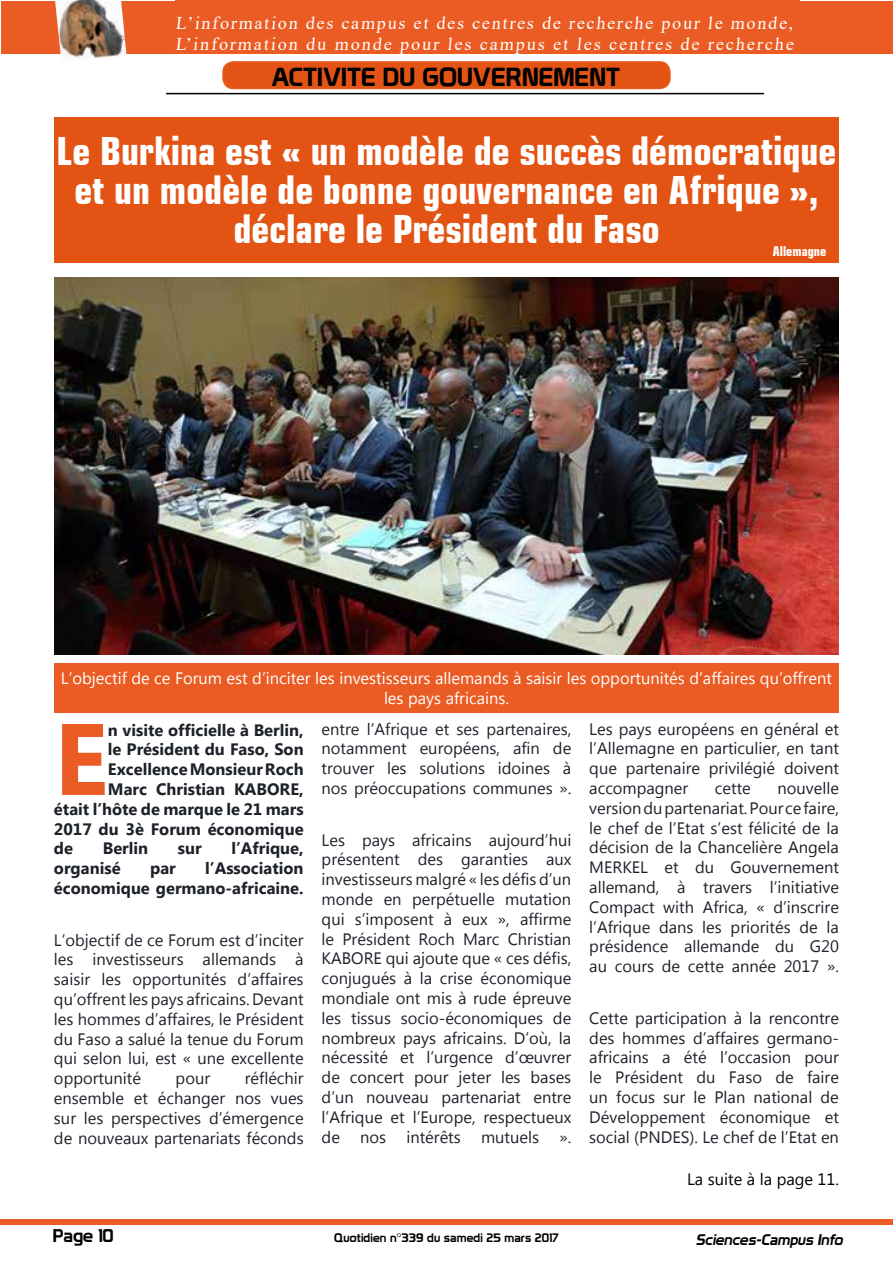
<style>
.page{position:relative;width:893px;height:1263px;background:#fff}
.page>*{position:absolute;margin:0;border:0;box-sizing:border-box;transform-origin:0 0}
.t1{font:700 101.4px "Myanmar Text";color:#ea5c24}
.t2{font:700 condensed 39px/39px "Square 721 BT";color:#fff;text-align:center}
.t3{font:25.5px "Prototype";color:#000}
.t4{font:18px/21.6px "Times New Roman";letter-spacing:.105em;color:#fff}
.t5{font:18px "Prototype";color:#000}
.t6{font:16.5px/19.8px "Myanmar Text";color:#1d2129;text-align:justify}
.t7{font:700 16.5px/19.8px "Myanmar Text";color:#1d2129;text-align:right}
.t8{font:16.5px/19.8px "Myanmar Text";color:#fff;text-align:center}
.t9{font:16.5px "Myanmar Text";color:#000}
.t10{font:italic 15px "Prototype";color:#000}
.t11{font:700 condensed 13.5px "Square 721 BT";color:#fff}
.t12{font:12px "Prototype";letter-spacing:.01em;color:#000}
</style>
<div class="page">
<div style="left:1px;top:1219px;width:892px;height:6px;background:#ea5c24"></div>
<hr style="left:166px;top:93px;width:598px;height:1px;background:#000">
<div style="left:1px;top:1px;width:892px;height:53px;background:#ea5c24"></div>
<img style="left:55px;top:0;width:72px;height:61px">
<div style="left:175px;top:0;width:625px;height:53px;background:#ea5c24"></div>
<div style="left:54px;top:117px;width:785px;height:145px;background:#e35414"></div>
<div style="left:223px;top:62px;width:447px;height:26px;background:#e35414;border-radius:10px"></div>
<div style="left:222px;top:61px;width:449px;height:28px;border:2px solid #ea5c24;border-radius:10px"></div>
<img style="left:54px;top:277px;width:785px;height:378px">
<div style="left:54px;top:663px;width:785px;height:50px;background:#ea5c24"></div>
<p class="t4" style="left:175px;top:11px;width:622px">L’information des campus et des centres de recherche pour le monde,<br>L’information du monde pour les campus et les centres de recherche</p>
<h3 class="t3" style="left:272px;top:61px;width:350px">ACTIVITE DU GOUVERNEMENT</h3>
<h2 class="t2" style="left:57px;top:132px;width:781px">Le Burkina est « un modèle de succès démocratique et un modèle de bonne gouvernance en Afrique », déclare le Président du Faso</h2>
<p class="t11" style="left:773px;top:243px;width:55px">Allemagne</p>
<p class="t8" style="left:61px;top:668px;width:773px">L’objectif de ce Forum est d’inciter les investisseurs allemands à saisir les opportunités d’affaires qu’offrent les pays africains.</p>
<h1 class="t1" style="left:54px;top:701px;width:55px">E</h1>
<p class="t7" style="left:108px;top:720px;width:197px">n visite officielle à Berlin,</p>
<p class="t7" style="left:108px;top:740px;width:197px">le Président du Faso, Son</p>
<p class="t7" style="left:108px;top:759px;width:197px">Excellence Monsieur Roch</p>
<p class="t7" style="left:108px;top:779px;width:197px">Marc Christian KABORE,</p>
<p class="t7" style="left:54px;top:799px;width:251px">était l’hôte de marque le 21 mars</p>
<p class="t7" style="left:54px;top:819px;width:251px">2017 du 3è Forum économique</p>
<p class="t7" style="left:54px;top:839px;width:21px">de</p>
<p class="t7" style="left:103px;top:839px;width:47px">Berlin</p>
<p class="t7" style="left:178px;top:839px;width:25px">sur</p>
<p class="t7" style="left:231px;top:839px;width:74px">l’Afrique,</p>
<p class="t7" style="left:54px;top:858px;width:68px">organisé</p>
<p class="t7" style="left:150px;top:858px;width:27px">par</p>
<p class="t7" style="left:54px;top:858px;width:251px">l’Association<br>économique germano-africaine.</p>
<p class="t6" style="left:54px;top:930px;width:251px">L’objectif de ce Forum est d’inciter les investisseurs allemands à saisir les opportunités d’affaires qu’offrent les pays africains. Devant les hommes d’affaires, le Président du Faso a salué la tenue du Forum qui selon lui, est « une excellente opportunité</p>
<p class="t6" style="left:54px;top:1068px;width:251px;text-indent:191px">réfléchir ensemble et échanger nos vues sur les perspectives d’émergence de nouveaux partenariats féconds</p>
<p class="t6" style="left:176px;top:1068px;width:36px">pour</p>
<p class="t6" style="left:322px;top:719px;width:251px">entre l’Afrique et ses partenaires, notamment européens, afin de trouver les solutions idoines à nos préoccupations communes ».</p>
<p class="t6" style="left:322px;top:830px;width:251px">Les pays africains aujourd’hui présentent des garanties aux investisseurs malgré « les défis d’un monde en perpétuelle mutation qui s’imposent à eux », affirme le Président Roch Marc Christian KABORE qui ajoute que « ces défis, conjugués à la crise économique mondiale ont mis à rude épreuve les tissus socio-économiques de nombreux pays africains. D’où, la nécessité et l’urgence d’œuvrer de concert pour jeter les bases d’un nouveau partenariat entre l’Afrique et l’Europe, respectueux de nos intérêts mutuels ».</p>
<p class="t6" style="left:589px;top:719px;width:251px">Les pays européens en général et l’Allemagne en particulier, en tant que partenaire privilégié doivent accompagner</p>
<p class="t6" style="left:589px;top:778px;width:251px;text-indent:188px">nouvelle version du partenariat. Pour ce faire, le chef de l’Etat s’est félicité de la décision de la Chancelière Angela MERKEL et du Gouvernement allemand, à travers l’initiative Compact with Africa, « d’inscrire l’Afrique dans les priorités de la présidence allemande du G20 au cours de cette année 2017 ».</p>
<p class="t6" style="left:589px;top:1008px;width:251px">Cette participation à la rencontre des hommes d’affaires germano&shy;africains a été l’occasion pour le Président du Faso de faire un focus sur le Plan national de Développement économique et social (PNDES). Le chef de l’Etat en</p>
<p class="t6" style="left:715px;top:778px;width:38px">cette</p>
<p class="t9" style="left:687px;top:1170px;width:153px">La suite à la page 11.</p>
<p class="t5" style="left:53px;top:1225px;width:62px">Page 10</p>
<p class="t12" style="left:334px;top:1230px;width:226px">Quotidien n°339 du samedi 25 mars 2017</p>
<p class="t10" style="left:696px;top:1231px;width:152px">Sciences-Campus Info</p>
</div>
